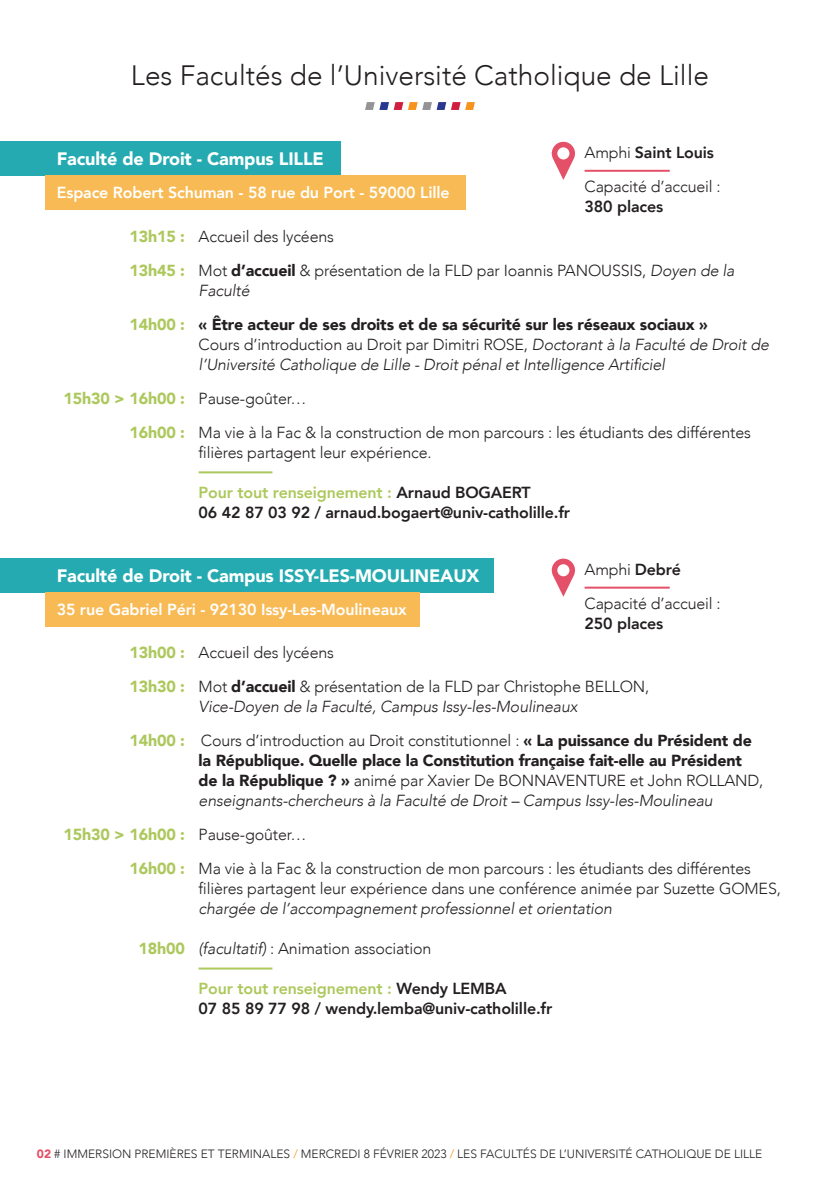
<style>
.page{position:relative;width:840px;height:1191px;background:#fff}
.page>*{position:absolute;margin:0;border:0;box-sizing:border-box;transform-origin:0 0}
.t1{font:300 28px "Avenir";color:#231f20}
.t2{font:900 18px "Avenir";letter-spacing:-.01em;color:#fff}
.t3{font:300 16px/34px "Avenir";letter-spacing:-.01em;color:#231f20}
.t4{font:italic 300 16px/20px "Avenir";letter-spacing:-.01em;color:#231f20}
.t5{font:900 16px/20px "Avenir";letter-spacing:-.01em;color:#231f20}
.t6{font:800 16px/20px "Avenir";letter-spacing:-.01em;color:#231f20}
.t7{font:800 16px "Avenir";letter-spacing:-.01em;color:#fff}
.t8{font:300 12px "Avenir";color:#231f20}
.s1{font-weight:800}
.s2{font-weight:900;color:#adc85c}
.s3{font-weight:900}
.s4{font-style:italic}
.s5{font-weight:300;font-style:italic}
.s6{color:#adc85c}
.s7{font-style:normal}
.s8{font-weight:900;font-style:normal;color:#adc85c}
.s9{font-weight:900;font-style:normal}
.s10{font-weight:300}
.s11{font-weight:900;color:#e55069}
.s12{color:#f7931d}
</style>
<div class="page">
<hr style="left:198px;top:471px;width:74px;height:2px;background:#adc85c">
<hr style="left:198px;top:967px;width:74px;height:2px;background:#adc85c">
<div style="left:0;top:142px;width:340px;height:34px;background:#24aab0"></div>
<svg style="left:365px;top:102px;width:109px;height:8px"></svg>
<div style="left:45px;top:176px;width:420px;height:34px;background:#f8ba54"></div>
<svg style="left:551px;top:142px;width:23px;height:38px"></svg>
<hr style="left:584px;top:170px;width:85px;height:2px;background:#e55069">
<div style="left:0;top:558px;width:493px;height:34px;background:#24aab0"></div>
<div style="left:45px;top:592px;width:375px;height:34px;background:#f8ba54"></div>
<svg style="left:551px;top:558px;width:23px;height:39px"></svg>
<hr style="left:584px;top:586px;width:85px;height:2px;background:#e55069">
<h1 class="t1" style="left:131px;top:58px;width:579px">Les Facultés de l’Université Catholique de Lille</h1>
<p class="t2" style="left:57px;top:143px;width:268px">Faculté de Droit - Campus LILLE</p>
<p class="t7" style="left:57px;top:180px;width:394px">Espace Robert Schuman - 58 rue du Port - 59000 Lille</p>
<p class="t3" style="left:584px;top:135px;width:137px">Amphi <span class="s1">Saint Louis<br></span>Capacité d’accueil :</p>
<p class="t6" style="left:584px;top:196px;width:80px">380 places</p>
<p class="t3" style="left:129px;top:219px;width:606px"><span class="s2">13h15 :</span> Accueil des lycéens<br><span class="s2">13h45 :</span> Mot <span class="s3">d’accueil</span> &amp; présentation de la FLD par Ioannis PANOUSSIS, <span class="s4">Doyen de la</span></p>
<p class="t5" style="left:129px;top:273px;width:579px;line-height:34px;text-indent:69px"><span class="s5">Faculté<br></span><span class="s6">14h00 :</span> « Être acteur de ses droits et de sa sécurité sur les réseaux sociaux »</p>
<p class="t4" style="left:198px;top:334px;width:571px"><span class="s7">Cours d’introduction au Droit par Dimitri ROSE,</span> Doctorant à la Faculté de Droit de l’Université Catholique de Lille - Droit pénal et Intelligence Artificiel</p>
<p class="t3" style="left:129px;top:381px;width:622px;text-indent:-66px"><span class="s2">15h30 &gt; 16h00 :</span> Pause-goûter…<br><span class="s2">16h00 :</span> Ma vie à la Fac &amp; la construction de mon parcours : les étudiants des différentes</p>
<p class="t3" style="left:198px;top:435px;width:234px">filières partagent leur expérience.</p>
<p class="t6" style="left:198px;top:482px;width:373px"><span class="s6">Pour tout renseignement :</span> Arnaud BOGAERT<br>06 42 87 03 92 / arnaud.bogaert@univ-catholille.fr</p>
<p class="t2" style="left:57px;top:560px;width:424px">Faculté de Droit - Campus ISSY-LES-MOULINEAUX</p>
<p class="t7" style="left:57px;top:597px;width:351px">35 rue Gabriel Péri - 92130 Issy-Les-Moulineaux</p>
<p class="t3" style="left:584px;top:552px;width:137px">Amphi <span class="s1">Debré<br></span>Capacité d’accueil :</p>
<p class="t6" style="left:584px;top:613px;width:80px">250 places</p>
<p class="t3" style="left:129px;top:635px;width:521px"><span class="s2">13h00 :</span> Accueil des lycéens<br><span class="s2">13h30 :</span> Mot <span class="s3">d’accueil</span> &amp; présentation de la FLD par Christophe BELLON,</p>
<p class="t4" style="left:129px;top:689px;width:623px;line-height:34px;text-indent:69px">Vice-Doyen de la Faculté, Campus Issy-les-Moulineaux<br><span class="s8">14h00 :</span> <span class="s7">Cours d’introduction au Droit constitutionnel :</span> <span class="s9">« La puissance du Président de</span></p>
<p class="t5" style="left:198px;top:750px;width:566px">la République. Quelle place la Constitution française fait-elle au Président de la République ? » <span class="s10">animé par Xavier De BONNAVENTURE et John ROLLAND, </span><span class="s5">enseignants-chercheurs à la Faculté de Droit – Campus Issy-les-Moulineau</span></p>
<p class="t3" style="left:129px;top:817px;width:622px;text-indent:-66px"><span class="s2">15h30 &gt; 16h00 :</span> Pause-goûter…<br><span class="s2">16h00 :</span> Ma vie à la Fac &amp; la construction de mon parcours : les étudiants des différentes</p>
<p class="t3" style="left:198px;top:871px;width:583px">filières partagent leur expérience dans une conférence animée par Suzette GOMES,</p>
<p class="t4" style="left:198px;top:898px;width:415px">chargée de l’accompagnement professionnel et orientation</p>
<p class="t3" style="left:138px;top:931px;width:294px"><span class="s2">18h00</span> <span class="s4">(facultatif)</span> : Animation association</p>
<p class="t6" style="left:198px;top:978px;width:355px"><span class="s6">Pour tout renseignement :</span> Wendy LEMBA<br>07 85 89 77 98 / wendy.lemba@univ-catholille.fr</p>
<p class="t8" style="left:37px;top:1146px;width:726px"><span class="s11">02</span> # IMMERSION PREMIÈRES ET TERMINALES <span class="s12">/</span> MERCREDI 8 FÉVRIER 2023 <span class="s12">/</span> LES FACULTÉS DE L’UNIVERSITÉ CATHOLIQUE DE LILLE</p>
</div>
